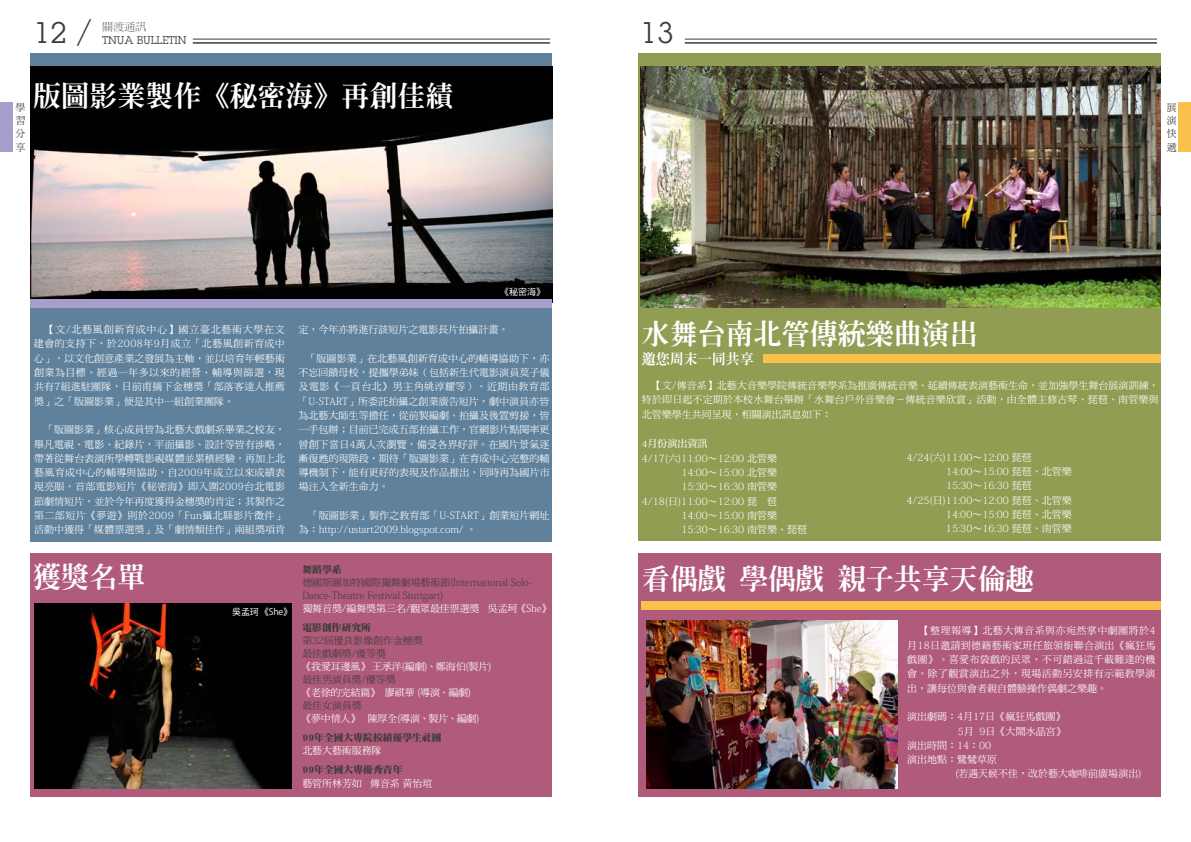
<style>
.page{position:relative;width:1191px;height:842px;background:#fff}
.page>*{position:absolute;margin:0;border:0;box-sizing:border-box;transform-origin:0 0}
.t1{font:29px "Lubalin Graph";color:#3f3b3a}
.t2{font:800 28px "Han Wang Ming";color:#fff}
.t3{font:800 14px "Han Wang Ming";color:#fff}
.t4{font:11px "Lubalin Graph";color:#3f3b3a}
.t5{font:300 11px "Han Wang Ming";color:#3f3b3a}
.t6{font:10px/14.3px "DF Ming Std W5";color:#fff;text-align:justify}
.t7{font:200 10px "Koz Min Pro";color:#fff}
.t8{font:200 10px/13px "Koz Min Pro";letter-spacing:-.01em;color:#3f3b3a}
.t9{font:10px/13.3px "DF Ming Std W5";color:#3f3b3a;text-align:justify}
.t10{font:10px "DF Ming Std W7";color:#fff}
.t11{font:9.8px "DF Ming Std W12";color:#3f3b3a}
.t12{font:9px "DF Hei Std W5";letter-spacing:-.01em;color:#fff}
.s1{font-family:"Koz Min Pro";font-weight:200}
.s2{font-family:"DF Ming Std W5";font-weight:400}
.s3{color:#3f3b3a}
.s4{font-family:"Koz Min Pro";font-weight:200;color:#3f3b3a}
.s5{font-family:"Koz Go Pro"}
</style>
<div class="page">
<div style="left:1178px;top:102px;width:13px;height:50px;background:#f9c04c"></div>
<div style="left:0;top:102px;width:13px;height:50px;background:#a89ecd"></div>
<hr style="left:193px;top:42px;width:357px;height:2px;background:#3f3b3a">
<hr style="left:193px;top:39px;width:357px;height:1px;background:#3f3b3a">
<hr style="left:685px;top:42px;width:472px;height:2px;background:#3f3b3a">
<hr style="left:685px;top:39px;width:472px;height:1px;background:#3f3b3a">
<div style="left:30px;top:553px;width:522px;height:244px;background:#b05b7b"></div>
<div style="left:30px;top:53px;width:522px;height:488px;background:#5f819c"></div>
<img style="left:30px;top:67px;width:522px;height:233px">
<div style="left:30px;top:300px;width:522px;height:8px;background:#a89ecd"></div>
<div style="left:638px;top:553px;width:522px;height:244px;background:#b05b7b"></div>
<div style="left:641px;top:601px;width:519px;height:8px;background:#f9c04c"></div>
<div style="left:638px;top:53px;width:522px;height:487px;background:#929d54"></div>
<img style="left:641px;top:67px;width:519px;height:241px">
<div style="left:763px;top:354px;width:397px;height:9px;background:#f9c04c"></div>
<img style="left:34px;top:603px;width:257px;height:186px">
<img style="left:646px;top:621px;width:251px;height:167px">
<p class="t9" style="left:16px;top:100px;width:11px">學習分享</p>
<h1 class="t1" style="left:33px;top:14px;width:61px">12 /</h1>
<h1 class="t1" style="left:640px;top:14px;width:35px">13</h1>
<p class="t5" style="left:102px;top:21px;width:46px">關渡通訊</p>
<p class="t4" style="left:102px;top:33px;width:86px">TNUA BULLETIN</p>
<h2 class="t2" style="left:33px;top:81px;width:421px">版圖影業製作《秘密海》再創佳績</h2>
<p class="t9" style="left:1166px;top:100px;width:11px">展演快遞</p>
<p class="t6" style="left:34px;top:322px;width:252px;text-indent:11px">【文<span class="s1">/</span>北藝風創新育成中心】國立臺北藝術大學在文建會的支持下，於<span class="s1">2008</span>年<span class="s1">9</span>月成立「北藝風創新育成中心」，以文化創意產業之發展為主軸，並以培育年輕藝術創業為目標。經過一年多以來的經營、輔導與篩選，現共有<span class="s1">7</span>組進駐團隊，日前甫摘下金穗獎「部落客達人推薦獎」之「版圖影業」便是其中一組創業團隊。</p>
<p class="t6" style="left:34px;top:422px;width:253px;text-indent:10px">「版圖影業」核心成員皆為北藝大戲劇系畢業之校友，舉凡電視、電影、紀錄片，平面攝影、設計等皆有涉略，帶著從舞台表演所學轉戰影視媒體並累積經驗，再加上北藝風育成中心的輔導與協助，自<span class="s1">2009</span>年成立以來成績表現亮眼，首部電影短片《秘密海》即入圍<span class="s1">2009</span>台北電影節劇情短片，並於今年再度獲得金穗獎的肯定；其製作之第二部短片《夢遊》則於<span class="s1">2009</span>「<span class="s1">Fun</span>攝北縣影片徵件」活動中獲得「媒體票選獎」及「劇情類佳作」兩組獎項肯</p>
<p class="t12" style="left:500px;top:287px;width:47px">《秘密海》</p>
<p class="t6" style="left:298px;top:322px;width:211px">定，今年亦將進行該短片之電影長片拍攝計畫。</p>
<p class="t6" style="left:298px;top:351px;width:253px;text-indent:8px">「版圖影業」在北藝風創新育成中心的輔導協助下，亦不忘回饋母校，提攜學弟妹（包括新生代電影演員莫子儀及電影《一頁台北》男主角姚淳耀等）。近期由教育部「<span class="s1">U-START</span>」所委託拍攝之創業廣告短片，劇中演員亦皆為北藝大師生等擔任，從前製編劇、拍攝及後置剪接，皆一手包辦；目前已完成五部拍攝工作，官網影片點閱率更曾創下當日<span class="s1">4</span>萬人次瀏覽，備受各界好評。在國片景氣逐漸復甦的現階段，期待「版圖影業」在育成中心完整的輔導機制下，能有更好的表現及作品推出，同時再為國片市場注入全新生命力。</p>
<p class="t6" style="left:309px;top:508px;width:242px">「版圖影業」製作之教育部「<span class="s1">U-START</span>」創業短片網址</p>
<p class="t7" style="left:299px;top:523px;width:179px"><span class="s2">為：</span>http://ustart2009.blogspot.com/ <span class="s2">。</span></p>
<h2 class="t2" style="left:642px;top:319px;width:337px">水舞台南北管傳統樂曲演出</h2>
<h3 class="t3" style="left:642px;top:351px;width:113px">邀您周末一同共享</h3>
<p class="t6" style="left:642px;top:378px;width:518px;text-indent:10px">【文<span class="s1">/</span>傳音系】北藝大音樂學院傳統音樂學系為推廣傳統音樂、延續傳統表演藝術生命，並加強學生舞台展演訓練，特於即日起不定期於本校水舞台舉辦「水舞台戶外音樂會－傳統音樂欣賞」活動，由全體主修古琴、琵琶、南管樂與北管樂學生共同呈現，相關演出訊息如下：</p>
<p class="t10" style="left:642px;top:438px;width:67px">4月份演出資訊</p>
<p class="t7" style="left:642px;top:451px;width:137px">4/17(<span class="s2">六</span>)11:00<span class="s2">～</span>12:00 <span class="s2">北管樂</span></p>
<p class="t7" style="left:681px;top:465px;width:97px">14:00<span class="s2">～</span>15:00 <span class="s2">北管樂</span></p>
<p class="t7" style="left:681px;top:480px;width:97px">15:30<span class="s2">～</span>16:30 <span class="s2">南管樂</span></p>
<p class="t7" style="left:642px;top:494px;width:137px">4/18(<span class="s2">日</span>)11:00<span class="s2">～</span>12:00 <span class="s2">琵 琶</span></p>
<p class="t7" style="left:681px;top:508px;width:97px">14:00<span class="s2">～</span>15:00 <span class="s2">南管樂</span></p>
<p class="t7" style="left:681px;top:522px;width:127px">15:30<span class="s2">～</span>16:30 <span class="s2">南管樂、琵琶</span></p>
<p class="t7" style="left:906px;top:450px;width:127px">4/24(<span class="s2">六</span>)11:00<span class="s2">～</span>12:00 <span class="s2">琵琶</span></p>
<p class="t7" style="left:946px;top:464px;width:127px">14:00<span class="s2">～</span>15:00 <span class="s2">琵琶、北管樂</span></p>
<p class="t7" style="left:946px;top:479px;width:87px">15:30<span class="s2">～</span>16:30 <span class="s2">琵琶</span></p>
<p class="t7" style="left:906px;top:493px;width:167px">4/25(<span class="s2">日</span>)11:00<span class="s2">～</span>12:00 <span class="s2">琵琶、北管樂</span></p>
<p class="t7" style="left:946px;top:507px;width:127px">14:00<span class="s2">～</span>15:00 <span class="s2">琵琶、北管樂</span></p>
<p class="t7" style="left:946px;top:522px;width:127px">15:30<span class="s2">～</span>16:30 <span class="s2">琵琶、南管樂</span></p>
<h2 class="t2" style="left:33px;top:562px;width:113px">獲獎名單</h2>
<h2 class="t2" style="left:642px;top:564px;width:393px">看偶戲 學偶戲 親子共享天倫趣</h2>
<p class="t11" style="left:302px;top:564px;width:41px">舞蹈學系</p>
<p class="t8" style="left:302px;top:575px;width:231px"><span class="s2">德國斯圖加特國際獨舞劇場藝術節</span>(International Solo-<br>Dance-Theatre Festival Stuttgart)</p>
<p class="t6" style="left:302px;top:601px;width:250px">獨舞首獎<span class="s1">/</span>編舞獎第三名<span class="s1">/</span>觀眾最佳票選獎 吳孟珂《<span class="s1">She</span>》</p>
<p class="t11" style="left:302px;top:622px;width:70px">電影創作研究所</p>
<p class="t6" style="left:301px;top:633px;width:192px;line-height:13px;text-align:left"><span class="s3">第</span><span class="s4">32</span><span class="s3">屆優良影像創作金穗獎<br>最佳戲劇獎</span><span class="s4">/</span><span class="s3">優等獎<br></span>《我愛耳邊風》王承洋<span class="s1">(</span>編劇<span class="s1">)</span>、鄭海伯<span class="s1">(</span>製片<span class="s1">)</span><span class="s3">最佳男演員獎</span><span class="s4">/</span><span class="s3">優等獎<br></span>《老徐的完結篇》廖祺華 <span class="s1">(</span>導演、編劇<span class="s1">)<br></span><span class="s3">最佳女演員獎<br></span>《夢中情人》 陳厚全<span class="s1">(</span>導演、製片、編劇<span class="s1">)</span></p>
<p class="t11" style="left:302px;top:732px;width:141px">99年全國大專院校績優學生社團</p>
<p class="t6" style="left:302px;top:743px;width:81px">北藝大藝術服務隊</p>
<p class="t11" style="left:302px;top:764px;width:101px">99年全國大專優秀青年</p>
<p class="t6" style="left:302px;top:776px;width:131px">藝管所林芳如 傳音系黃怡瑄</p>
<p class="t12" style="left:232px;top:607px;width:61px">吳孟珂《<span class="s5">She</span>》</p>
<p class="t6" style="left:907px;top:623px;width:250px;text-indent:13px">【整理報導】北藝大傳音系與亦宛然掌中劇團將於<span class="s1">4</span>月<span class="s1">18</span>日邀請到德籍藝術家班任旅領銜聯合演出《瘋狂馬戲團》。喜愛布袋戲的民眾，不可錯過這千載難逢的機會。除了觀賞演出之外，現場活動另安排有示範教學演出，讓每位與會者親自體驗操作偶劇之樂趣。</p>
<p class="t6" style="left:907px;top:709px;width:160px">演出劇碼：<span class="s1">4</span>月<span class="s1">17</span>日《瘋狂馬戲團》</p>
<p class="t6" style="left:958px;top:724px;width:109px"><span class="s1">5</span>月 <span class="s1">9</span>日《大鬧水晶宮》</p>
<p class="t6" style="left:907px;top:738px;width:86px">演出時間：<span class="s1">14</span>：<span class="s1">00</span></p>
<p class="t6" style="left:907px;top:752px;width:91px">演出地點：鷺鷥草原</p>
<p class="t6" style="left:955px;top:766px;width:188px"><span class="s1">(</span>若遇天候不佳，改於藝大咖啡前廣場演出<span class="s1">)</span></p>
</div>
